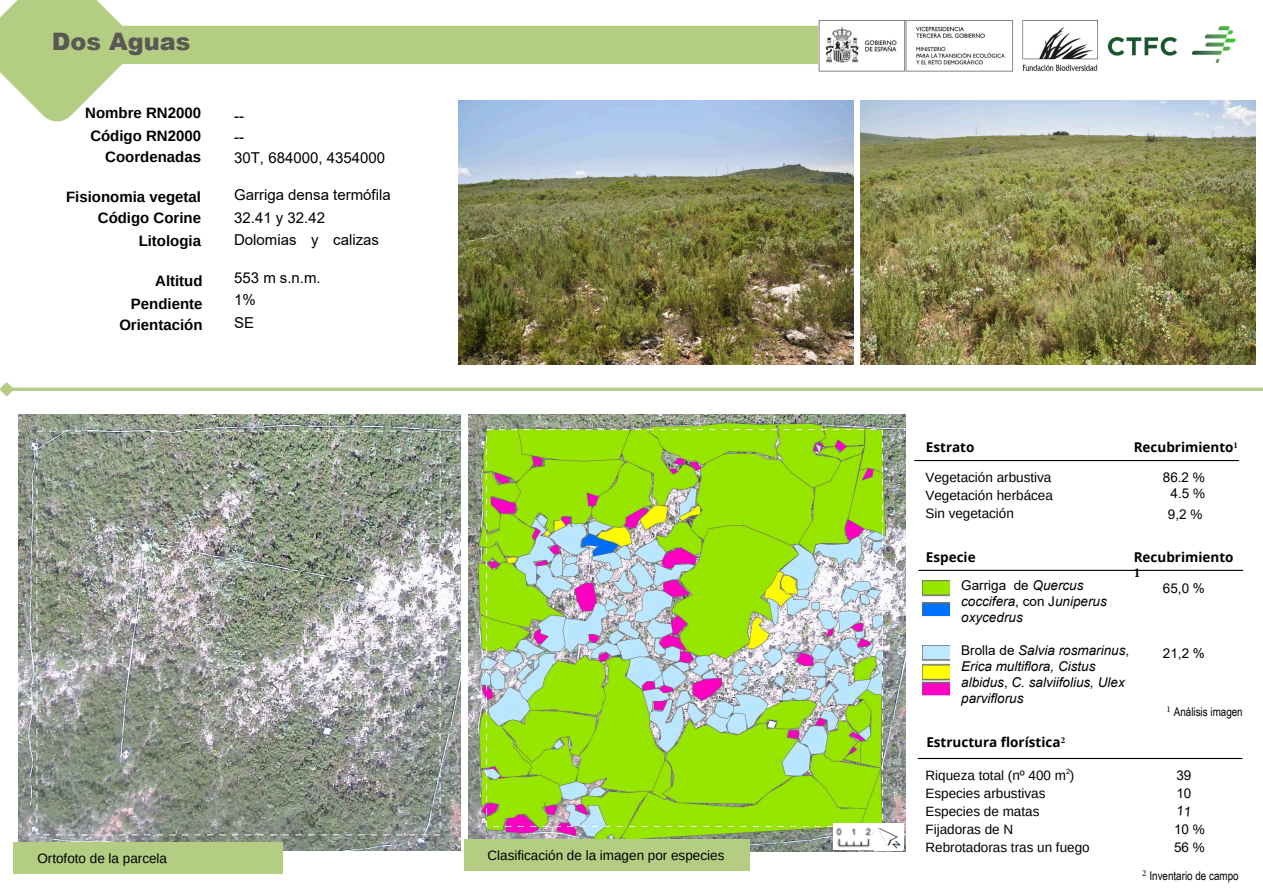
<style>
.page{position:relative;width:1263px;height:894px;background:#fff}
.page>*{position:absolute;margin:0;border:0;box-sizing:border-box;transform-origin:0 0}
.t1{font:900 24px "Arial";color:#5a5852}
.t2{font:700 15px "Arimo";color:#000}
.t3{font:15px/22.5px "Arial";color:#000}
.t4{font:13.5px "Arimo";color:#000}
.t5{font:italic 13.5px/16.2px "Arial";color:#000}
.t6{font:700 13.5px/15.8px "Open Sans";color:#000}
.t7{font:13.5px "Arial";color:#000}
.t8{font:12px "Arial Narrow";color:#000}
.t9{font:7.5px "Arimo";color:#000}
.s1{font-family:"Arimo"}
.s2{font-family:"Minion Pro"}
.s3{font-style:normal}
</style>
<div class="page">
<hr style="left:915px;top:460px;width:323px;height:1px;background:#000">
<hr style="left:919px;top:569px;width:324px;height:1px;background:#000">
<div style="left:105px;top:26px;width:976px;height:38px;background:#b3cd83"></div>
<svg style="left:0;top:0;width:168px;height:122px"></svg>
<svg style="left:17px;top:387px;width:1246px;height:4px;background:#bfd496"></svg>
<svg style="left:0;top:382px;width:17px;height:14px"></svg>
<hr style="left:918px;top:757px;width:324px;height:1px;background:#000">
<img style="left:1107px;top:26px;width:129px;height:37px">
<img style="left:818px;top:20px;width:279px;height:51px">
<img style="left:18px;top:414px;width:443px;height:436px">
<img style="left:468px;top:414px;width:438px;height:436px">
<img style="left:458px;top:100px;width:396px;height:264px">
<img style="left:860px;top:100px;width:395px;height:264px">
<div style="left:464px;top:839px;width:286px;height:31px;background:#b3cd83"></div>
<div style="left:13px;top:842px;width:270px;height:31px;background:#b3cd83"></div>
<img style="left:833px;top:823px;width:70px;height:26px">
<img style="left:922px;top:580px;width:29px;height:37px">
<img style="left:922px;top:645px;width:29px;height:51px">
<img style="left:875px;top:823px;width:27px;height:27px">
<p class="t1" style="left:52px;top:24px;width:140px">Dos Aguas</p>
<p class="t2" style="left:85px;top:105px;width:117px">Nombre RN2000</p>
<p class="t2" style="left:90px;top:127px;width:112px">Código RN2000</p>
<p class="t2" style="left:105px;top:148px;width:97px">Coordenadas</p>
<p class="t2" style="left:66px;top:188px;width:136px">Fisionomia vegetal</p>
<p class="t2" style="left:98px;top:209px;width:105px">Código Corine</p>
<p class="t2" style="left:139px;top:232px;width:64px">Litologia</p>
<p class="t2" style="left:155px;top:272px;width:49px">Altitud</p>
<p class="t2" style="left:131px;top:295px;width:73px">Pendiente</p>
<p class="t2" style="left:119px;top:316px;width:85px">Orientación</p>
<p class="t3" style="left:234px;top:105px;width:152px;line-height:21px">--<br>--<br>30T, 684000, 4354000</p>
<p class="t3" style="left:234px;top:184px;width:158px">Garriga densa termófila<br>32.41 y 32.42<br>Dolomias y calizas</p>
<p class="t3" style="left:234px;top:266px;width:88px">553 m s.n.m.<br>1%<br>SE</p>
<p class="t4" style="left:37px;top:850px;width:131px">Ortofoto de la parcela</p>
<p class="t4" style="left:487px;top:847px;width:238px">Clasificación de la imagen por especies</p>
<p class="t6" style="left:926px;top:439px;width:50px">Estrato</p>
<p class="t6" style="left:1134px;top:439px;width:106px">Recubrimiento<sup>1</sup></p>
<p class="t4" style="left:925px;top:469px;width:127px">Vegetación arbustiva</p>
<p class="t4" style="left:925px;top:487px;width:129px">Vegetación herbácea</p>
<p class="t4" style="left:925px;top:505px;width:90px">Sin vegetación</p>
<p class="t6" style="left:926px;top:548px;width:51px">Especie</p>
<p class="t7" style="left:1163px;top:467px;width:44px">86.2 <span class="s1">%</span></p>
<p class="t7" style="left:1171px;top:483px;width:36px">4.5 <span class="s1">%</span></p>
<p class="t7" style="left:1168px;top:504px;width:36px">9,2 <span class="s1">%</span></p>
<p class="t6" style="left:1134px;top:548px;width:101px">Recubrimiento<br><span class="s2">1</span></p>
<p class="t5" style="left:961px;top:577px;width:147px"><span class="s3">Garriga de</span> Quercus coccifera<span class="s3">, con J</span>uniperus oxycedrus</p>
<p class="t5" style="left:961px;top:642px;width:170px"><span class="s3">Brolla de</span> Salvia rosmarinus<span class="s3">,<br></span>Erica multiflora, Cistus albidus<span class="s3">,</span> C. salviifolius, Ulex parviflorus</p>
<p class="t6" style="left:926px;top:734px;width:140px">Estructura florística<sup>2</sup></p>
<p class="t9" style="left:1066px;top:767px;width:6px">2</p>
<p class="t4" style="left:925px;top:767px;width:150px">Riqueza total (nº 400 m )</p>
<p class="t4" style="left:925px;top:785px;width:121px">Especies arbustivas</p>
<p class="t4" style="left:925px;top:803px;width:115px">Especies de matas</p>
<p class="t4" style="left:925px;top:821px;width:89px">Fijadoras de N</p>
<p class="t4" style="left:925px;top:839px;width:166px">Rebrotadoras tras un fuego</p>
<p class="t7" style="left:1163px;top:579px;width:44px">65,0 %</p>
<p class="t7" style="left:1163px;top:643px;width:44px">21,2 %</p>
<p class="t8" style="left:1166px;top:702px;width:78px"><sup>1</sup> Análisis imagen</p>
<p class="t7" style="left:1176px;top:765px;width:17px">39</p>
<p class="t7" style="left:1176px;top:783px;width:17px">10</p>
<p class="t7" style="left:1174px;top:819px;width:32px">10 <span class="s1">%</span></p>
<p class="t7" style="left:1174px;top:837px;width:32px">56 <span class="s1">%</span></p>
<p class="t8" style="left:1142px;top:867px;width:98px"><sup>2</sup> Inventario de campo</p>
</div>
